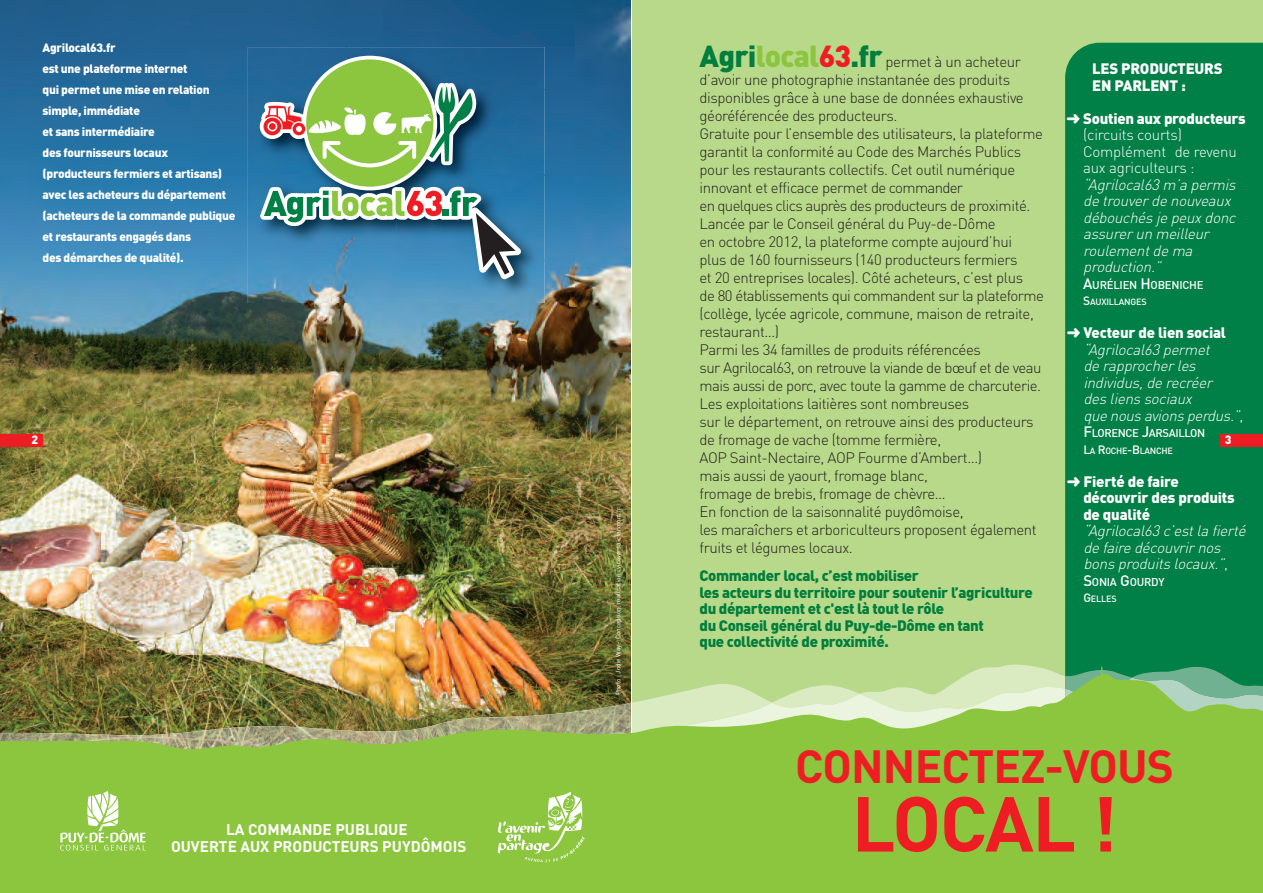
<style>
.page{position:relative;width:1263px;height:893px;background:#fff}
.page>*{position:absolute;margin:0;border:0;box-sizing:border-box;transform-origin:0 0}
.t1{font:700 76.5px "DIN";letter-spacing:-.025em;color:#ee1d23}
.t2{font:700 45.9px "DIN";letter-spacing:-.02em;color:#ee1d23}
.t3{font:700 15.3px/17.4px "DIN";color:#fff;text-align:center}
.t4{font:300 15px/18px "DIN";letter-spacing:-.025em;color:#231f20}
.t5{font:italic 300 15px/16.5px "DIN";color:#fff}
.t6{font:900 15px/16.5px "DIN";letter-spacing:-.025em;color:#007e3d}
.t7{font:300 15px/16.5px "DIN";letter-spacing:-.015em;color:#fff}
.t8{font:900 15px/16.5px "DIN";letter-spacing:-.015em;color:#fff}
.t9{font:900 12px/21px "DIN";letter-spacing:-.025em;color:#fff}
.t10{font:500 11.25px "DIN";letter-spacing:-.02em;color:#fff}
.t11{font:500 9px "DIN";letter-spacing:-.02em;color:#fff}
.t12{font:6.45px "DIN";color:#fff}
.s1{font-weight:900;font-size:30px;color:#007e3d}
.s2{font-weight:900;font-size:30px;color:#8bc63e}
.s3{font-weight:900;font-size:30px;color:#ee1d23}
.s4{font-weight:900}
.s5{font-size:15px}
.s6{font-size:12px}
.s7{font-weight:900;font-style:normal}
.s8{font-style:normal}
</style>
<div class="page">
<img style="left:0;top:0;width:631px;height:667px">
<img style="left:0;top:667px;width:631px;height:226px">
<svg style="left:60px;top:791px;width:86px;height:59px;background:#a5d36a"></svg>
<img style="left:248px;top:47px;width:99px;height:128px">
<img style="left:347px;top:47px;width:198px;height:43px">
<img style="left:521px;top:90px;width:24px;height:85px">
<img style="left:248px;top:175px;width:297px;height:128px">
<svg style="left:260px;top:56px;width:261px;height:224px;background:#619592"></svg>
<div style="left:0;top:434px;width:43px;height:12px;background:#ee1d23"></div>
<div style="left:632px;top:0;width:631px;height:753px;background:#b8d989"></div>
<div style="left:1065px;top:43px;width:198px;height:622px;background:#007f46"></div>
<img style="left:498px;top:665px;width:765px;height:222px">
<svg style="left:631px;top:667px;width:632px;height:226px;background:#94ca53"></svg>
<div style="left:1220px;top:434px;width:43px;height:12px;background:#ee1d23"></div>
<p class="t9" style="left:43px;top:38px;width:194px">Agrilocal63.fr<br>est une plateforme internet<br>qui permet une mise en relation simple, immédiate<br>et sans intermédiaire<br>des fournisseurs locaux (producteurs fermiers et artisans) avec les acheteurs du département (acheteurs de la commande publique et restaurants engagés dans<br>des démarches de qualité).</p>
<p class="t9" style="left:32px;top:429px;width:8px">2</p>
<p class="t3" style="left:171px;top:822px;width:297px">LA COMMANDE PUBLIQUE<br>OUVERTE AUX PRODUCTEURS PUYDÔMOIS</p>
<p class="t12" style="left:614px;top:695px;width:190px;rotate:-90deg">Photo : Jodie Way - Conception, réalisation : viceversa-clermont.fr</p>
<p class="t4" style="left:699px;top:53px;width:346px"><span class="s1">Agri</span><span class="s2">local</span><span class="s3">63</span><span class="s1">.fr</span> permet à un acheteur d’avoir une photographie instantanée des produits disponibles grâce à une base de données exhaustive géoréférencée des producteurs.<br>Gratuite pour l’ensemble des utilisateurs, la plateforme garantit la conformité au Code des Marchés Publics pour les restaurants collectifs. Cet outil numérique innovant et efficace permet de commander<br>en quelques clics auprès des producteurs de proximité.<br>Lancée par le Conseil général du Puy-de-Dôme<br>en octobre 2012, la plateforme compte aujourd’hui<br>plus de 160 fournisseurs (140 producteurs fermiers<br>et 20 entreprises locales). Côté acheteurs, c’est plus<br>de 80 établissements qui commandent sur la plateforme (collège, lycée agricole, commune, maison de retraite, restaurant…)<br>Parmi les 34 familles de produits référencées<br>sur Agrilocal63, on retrouve la viande de bœuf et de veau mais aussi de porc, avec toute la gamme de charcuterie.<br>Les exploitations laitières sont nombreuses<br>sur le département, on retrouve ainsi des producteurs de fromage de vache (tomme fermière,<br>AOP Saint-Nectaire, AOP Fourme d’Ambert…)<br>mais aussi de yaourt, fromage blanc,<br>fromage de brebis, fromage de chèvre…<br>En fonction de la saisonnalité puydômoise,<br>les maraîchers et arboriculteurs proposent également fruits et légumes locaux.</p>
<p class="t6" style="left:699px;top:568px;width:335px">Commander local, c’est mobiliser<br>les acteurs du territoire pour soutenir l’agriculture du département et c'est là tout le rôle<br>du Conseil général du Puy-de-Dôme en tant<br>que collectivité de proximité.</p>
<p class="t8" style="left:1092px;top:61px;width:132px">LES PRODUCTEURS<br>EN PARLENT :</p>
<p class="t7" style="left:1083px;top:110px;width:164px;text-indent:-16px">➜ <span class="s4">Soutien aux producteurs </span>(circuits courts)<br>Complément de revenu aux agriculteurs :</p>
<p class="t5" style="left:1083px;top:176px;width:157px">“Agrilocal63 m’a permis de trouverde nouveaux débouchés je peux donc assurerun meilleur roulementde ma production.”</p>
<p class="t10" style="left:1083px;top:278px;width:122px"><span class="s5">A</span>URÉLIEN <span class="s5">H</span>OBENICHE</p>
<p class="t11" style="left:1083px;top:297px;width:65px"><span class="s6">S</span>AUXILLANGES</p>
<p class="t5" style="left:1083px;top:325px;width:161px;text-indent:-17px">➜ <span class="s7">Vecteur de lien social </span>“Agrilocal63 permet<br>de rapprocherles individus,de recréer des liens sociaux<br>que nous avions perdus.”<span class="s8">,</span></p>
<p class="t10" style="left:1083px;top:427px;width:123px"><span class="s5">F</span>LORENCE <span class="s5">J</span>ARSAILLON</p>
<p class="t11" style="left:1083px;top:446px;width:91px"><span class="s6">L</span>A <span class="s6">R</span>OCHE<span class="s6">-B</span>LANCHE</p>
<p class="t8" style="left:1083px;top:473px;width:153px;text-indent:-17px">➜ Fierté de faire découvrir des produits de qualité</p>
<p class="t5" style="left:1083px;top:523px;width:167px">“Agrilocal63 c’estla fierté de faire découvrirnos bons produits locaux.”<span class="s8">,</span></p>
<p class="t10" style="left:1083px;top:575px;width:83px"><span class="s5">S</span>ONIA <span class="s5">G</span>OURDY</p>
<p class="t11" style="left:1083px;top:594px;width:35px"><span class="s6">G</span>ELLES</p>
<p class="t9" style="left:1225px;top:429px;width:8px">3</p>
<h2 class="t2" style="left:795px;top:750px;width:380px">CONNECTEZ-VOUS</h2>
<h1 class="t1" style="left:851px;top:797px;width:267px">LOCAL !</h1>
</div>
